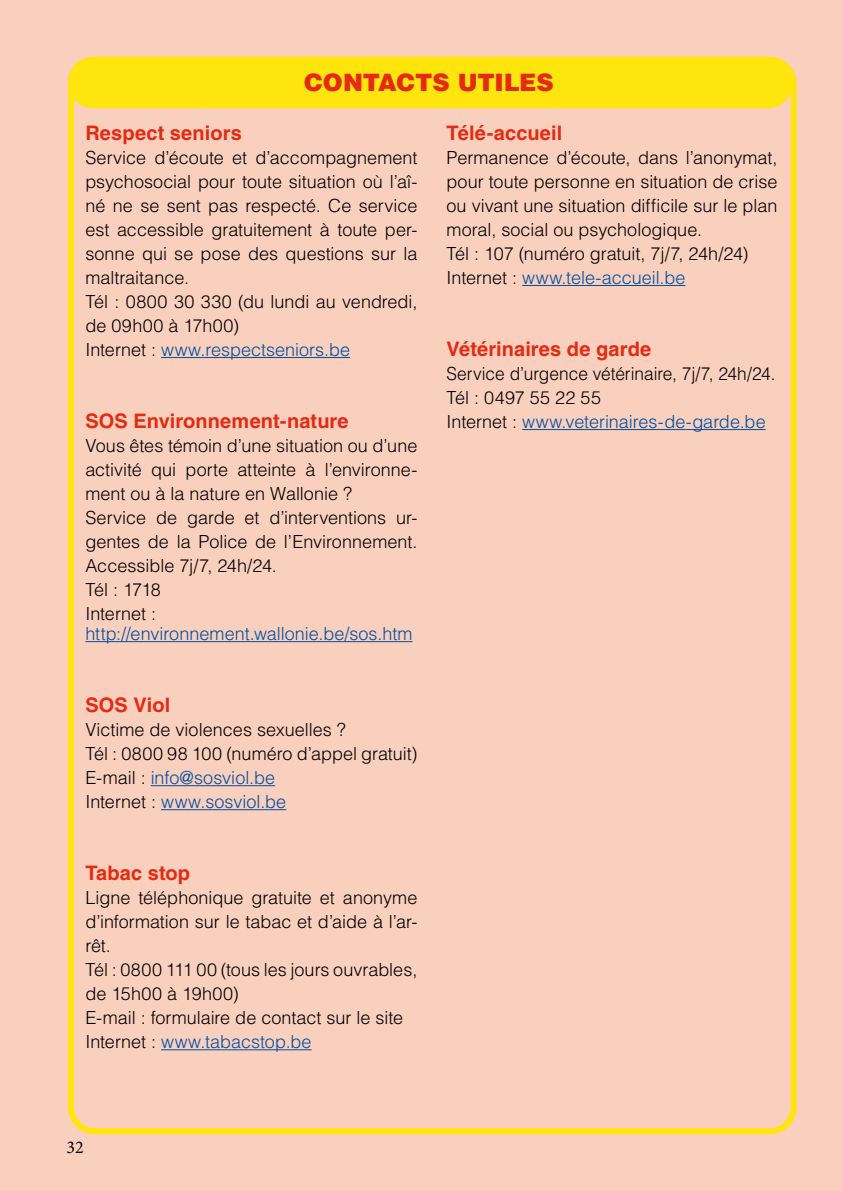
<style>
.page{position:relative;width:842px;height:1191px;background:#f9cfbe}
.page>*{position:absolute;margin:0;border:0;box-sizing:border-box;transform-origin:0 0}
.t1{font:900 24px "Helvetica LT Std";letter-spacing:-.005em;color:#e52a12}
.t2{font:700 20px "Helvetica LT Std";letter-spacing:.005em;color:#e52a12}
.t3{font:300 18px/24px "Helvetica LT Std";color:#000}
.t4{font:300 18px/24px "Helvetica LT Std";color:#000;scale:.96 1}
.t5{font:300 18px "Helvetica LT Std";color:#004f9f}
.t6{font:18px "Minion Pro";color:#000}
.s1{color:#004f9f}
</style>
<div class="page">
<hr style="left:161px;top:357px;width:189px;height:1px;background:#004f9f">
<hr style="left:85px;top:641px;width:327px;height:1px;background:#004f9f">
<hr style="left:151px;top:785px;width:124px;height:1px;background:#004f9f">
<hr style="left:161px;top:809px;width:125px;height:1px;background:#004f9f">
<hr style="left:161px;top:1049px;width:151px;height:1px;background:#004f9f">
<hr style="left:522px;top:285px;width:163px;height:1px;background:#004f9f">
<hr style="left:522px;top:429px;width:244px;height:1px;background:#004f9f">
<div style="left:68px;top:57px;width:729px;height:1077px;border:6px solid #ffe50e;border-radius:24px"></div>
<div style="left:69px;top:58px;width:723px;height:49px;background:#ffe50e;border-radius:24px"></div>
<div style="left:68px;top:57px;width:725px;height:51px;border:2px solid #ffe50e;border-radius:24px"></div>
<h1 class="t1" style="left:304px;top:67px;width:251px">CONTACTS UTILES</h1>
<p class="t2" style="left:85px;top:120px;width:158px">Respect seniors</p>
<p class="t3" style="left:85px;top:145px;width:334px">Service d’écoute et d’accompagnement psychosocial pour toute situation où l’aî&shy;né ne se sent pas respecté. Ce service est accessible gratuitement à toute per&shy;sonne qui se pose des questions sur la maltraitance.<br>Tél : 0800 30 330 (du lundi au vendredi, de 09h00 à 17h00)<br>Internet : <span class="s1">www.respectseniors.be</span></p>
<p class="t2" style="left:85px;top:408px;width:265px">SOS Environnement-nature</p>
<p class="t3" style="left:85px;top:433px;width:333px">Vous êtes témoin d’une situation ou d’une activité qui porte atteinte à l’environne&shy;ment ou à la nature en Wallonie ?<br>Service de garde et d’interventions ur&shy;gentes de la Police de l’Environnement.<br>Accessible 7j/7, 24h/24.<br>Tél : 1718<br>Internet :</p>
<p class="t5" style="left:85px;top:622px;width:329px">http://environnement.wallonie.be/sos.htm</p>
<p class="t2" style="left:85px;top:692px;width:86px">SOS Viol</p>
<p class="t3" style="left:85px;top:717px;width:333px">Victime de violences sexuelles ?<br>Tél : 0800 98 100 (numéro d’appel gratuit)<br>E-mail : <span class="s1">info@sosviol.be<br></span>Internet : <span class="s1">www.sosviol.be</span></p>
<p class="t2" style="left:85px;top:860px;width:106px">Tabac stop</p>
<p class="t3" style="left:85px;top:885px;width:333px">Ligne téléphonique gratuite et anonyme d’information sur le tabac et d’aide à l’ar&shy;rêt.<br>Tél : 0800 111 00 (tous les jours ouvrables, de 15h00 à 19h00)<br>E-mail : formulaire de contact sur le site<br>Internet : <span class="s1">www.tabacstop.be</span></p>
<p class="t2" style="left:446px;top:120px;width:117px">Télé-accueil</p>
<p class="t3" style="left:446px;top:145px;width:332px">Permanence d’écoute, dans l’anonymat, pour toute personne en situation de crise ou vivant une situation difficile sur le plan moral, social ou psychologique.<br>Tél : 107 (numéro gratuit, 7j/7, 24h/24)<br>Internet : <span class="s1">www.tele-accueil.be</span></p>
<p class="t2" style="left:446px;top:336px;width:206px">Vétérinaires de garde</p>
<p class="t4" style="left:446px;top:361px;width:344px">Service d’urgence vétérinaire, 7j/7, 24h/24.<br>Tél : 0497 55 22 55<br>Internet : <span class="s1">www.veterinaires-de-garde.be</span></p>
<p class="t6" style="left:67px;top:1135px;width:19px">32</p>
</div>
